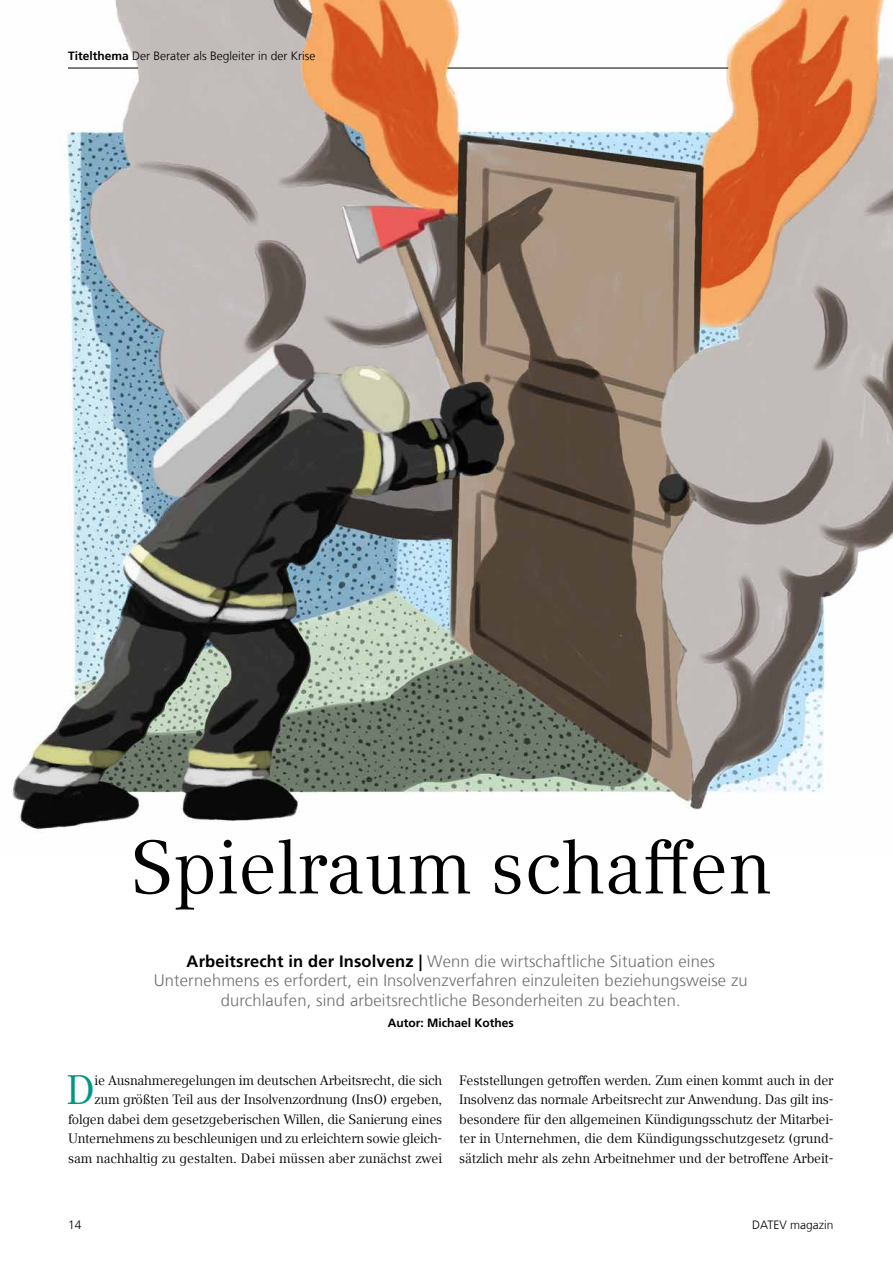
<style>
.page{position:relative;width:893px;height:1263px;background:#fff}
.page>*{position:absolute;margin:0;border:0;box-sizing:border-box;transform-origin:0 0}
.t1{font:75px "Compatil Text LT Pro";color:#000}
.t2{font:41.1px "Compatil Text LT Pro";color:#009881}
.t3{font:300 16.5px/19.5px "Frutiger LT Com";letter-spacing:.01em;color:#6f6f6e;text-align:center}
.t4{font:13.5px/19.5px "Compatil Text LT Pro";letter-spacing:-.02em;color:#000;text-align:right}
.t5{font:300 12px "Frutiger LT Com";color:#000}
.t6{font:700 12px "Frutiger LT Com";color:#000}
.s1{font-weight:700}
.s2{font-weight:700;color:#000}
</style>
<div class="page">
<img style="left:12px;top:0;width:881px;height:830px">
<p class="t5" style="left:68px;top:51px;width:249px"><span class="s1">Titelthema</span> Der Berater als Begleiter in der Krise</p>
<h1 class="t1" style="left:130px;top:824px;width:643px">Spielraum schaffen</h1>
<p class="t3" style="left:154px;top:953px;width:595px"><span class="s2">Arbeitsrecht in der Insolvenz |</span> Wenn die wirtschaftliche Situation eines<br>Unternehmens es erfordert, ein Insolvenzverfahren einzuleiten beziehungsweise zu durchlaufen, sind arbeitsrechtliche Besonderheiten zu beachten.</p>
<p class="t6" style="left:388px;top:1018px;width:128px">Autor: Michael Kothes</p>
<p class="t4" style="left:68px;top:1070px;width:376px">ie Ausnahmeregelungen im deutschen Arbeitsrecht, die sich zum größten Teil aus der Insolvenzordnung (InsO) ergeben, folgen dabei dem gesetzgeberischen Willen, die Sanierung eines Unternehmens zu beschleunigen und zu erleichtern sowie gleich&shy;sam nachhaltig zu gestalten. Dabei müssen aber zunächst zwei</p>
<p class="t4" style="left:459px;top:1070px;width:376px;text-align:justify">Feststellungen getroffen werden. Zum einen kommt auch in der Insolvenz das normale Arbeitsrecht zur Anwendung. Das gilt ins&shy;besondere für den allgemeinen Kündigungsschutz der Mitarbei&shy;ter in Unternehmen, die dem Kündigungsschutzgesetz (grund&shy;sätzlich mehr als zehn Arbeitnehmer und der betroffene Arbeit-</p>
<h2 class="t2" style="left:66px;top:1066px;width:31px">D</h2>
<p class="t5" style="left:68px;top:1220px;width:15px">14</p>
<p class="t5" style="left:752px;top:1220px;width:83px">DATEV magazin</p>
</div>
